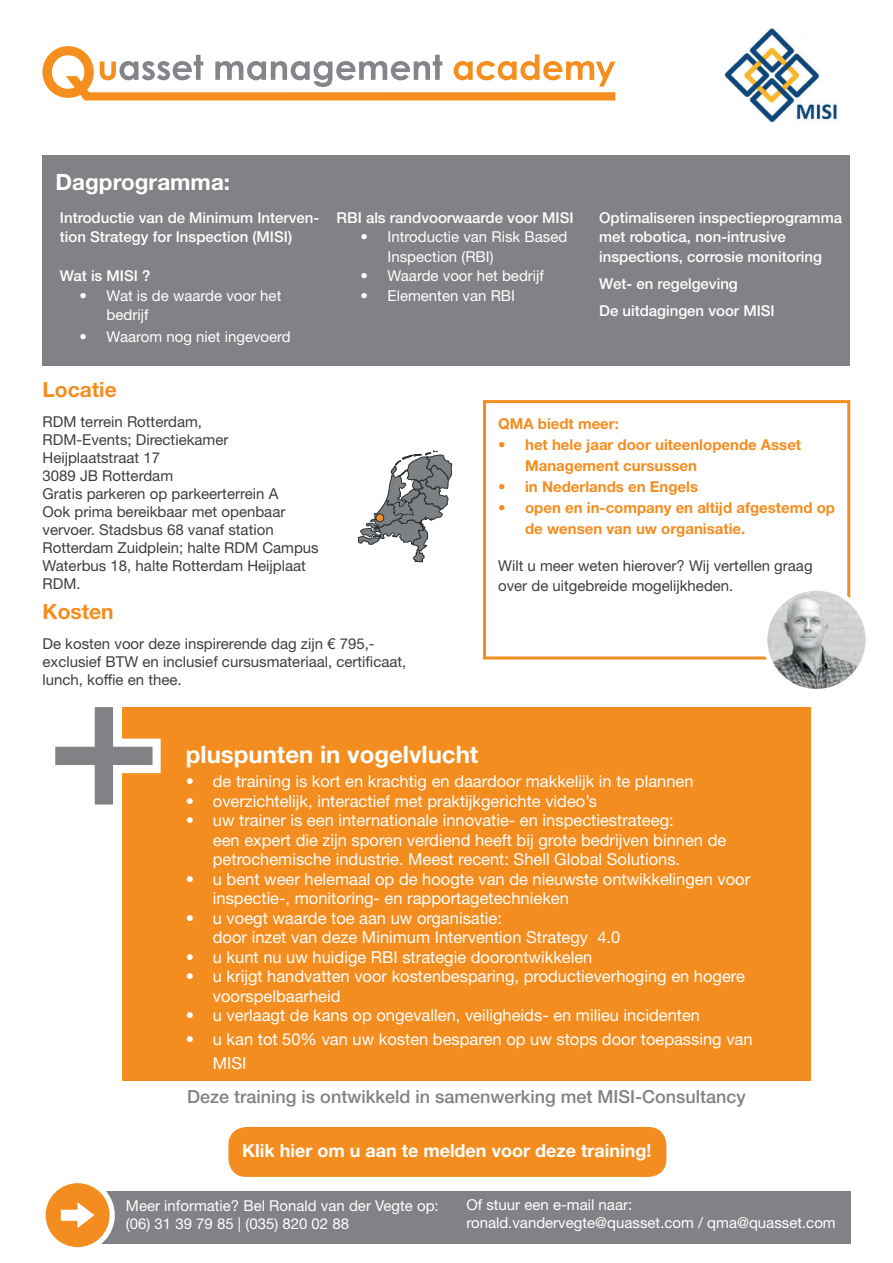
<style>
.page{position:relative;width:893px;height:1263px;background:#fff}
.page>*{position:absolute;margin:0;border:0;box-sizing:border-box;transform-origin:0 0}
.t1{font:700 24px "Helvetica Neue LT Std";color:#fff}
.t2{font:700 22.5px "Helvetica Neue LT Std";color:#fff}
.t3{font:700 21px "Helvetica Neue LT Std";color:#f48d1f}
.t4{font:500 18px "Helvetica Neue LT Std";color:#808285}
.t5{font:700 18px "Helvetica Neue LT Std";color:#fff}
.t6{font:16.5px/19.5px "Helvetica Neue LT Std";color:#fff}
.t7{font:15px/18px "Helvetica Neue LT Std";color:#3e3e3f}
.t8{font:15px/18px "Helvetica Neue LT Std";color:#fff}
.t9{font:500 15px/19.5px "Helvetica Neue LT Std";color:#fff}
.t10{font:700 15px/21px "Helvetica Neue LT Std";color:#f48d1f}
</style>
<div class="page">
<div style="left:122px;top:708px;width:689px;height:373px;background:#f48d1f"></div>
<svg style="left:55px;top:707px;width:110px;height:98px"></svg>
<div style="left:71px;top:1191px;width:779px;height:53px;background:#808285"></div>
<svg style="left:43px;top:1180px;width:69px;height:70px;background:#f59a3a"></svg>
<svg style="left:61px;top:1202px;width:33px;height:26px"></svg>
<div style="left:40px;top:1178px;width:75px;height:74px;border:5px solid #fff;border-radius:50%"></div>
<div style="left:43px;top:155px;width:807px;height:210px;background:#808285"></div>
<div style="left:483px;top:400px;width:367px;height:259px;background:#fff;border:3px solid #f48d1f"></div>
<img style="left:765px;top:588px;width:103px;height:103px;border-radius:51px">
<div style="left:763px;top:586px;width:107px;height:107px;border:4px solid #fff;border-radius:50%"></div>
<svg style="left:358px;top:451px;width:94px;height:111px"></svg>
<div style="left:376px;top:514px;width:8px;height:8px;background:#f49022;border-radius:50%"></div>
<div style="left:376px;top:514px;width:8px;height:8px;border:1px solid #292d2f;border-radius:50%"></div>
<svg style="left:43px;top:46px;width:572px;height:55px"></svg>
<img style="left:725px;top:28px;width:112px;height:95px">
<div style="left:228px;top:1127px;width:438px;height:50px;background:#f48d1f;border-radius:18px"></div>
<h2 class="t2" style="left:56px;top:168px;width:176px">Dagprogramma:</h2>
<p class="t9" style="left:60px;top:207px;width:261px">Introductie van de Minimum Interven&shy;tion Strategy for Inspection (MISI)</p>
<p class="t9" style="left:60px;top:266px;width:92px">Wat is MISI ?</p>
<p class="t8" style="left:107px;top:285px;width:176px;line-height:19.5px;text-indent:-27px">• Wat is de waarde voor het bedrijf</p>
<p class="t8" style="left:80px;top:327px;width:213px">• Waarom nog niet ingevoerd</p>
<p class="t3" style="left:43px;top:376px;width:76px">Locatie</p>
<p class="t7" style="left:43px;top:412px;width:278px">RDM terrein Rotterdam,<br>RDM-Events; Directiekamer<br>Heijplaatstraat 17<br>3089 JB Rotterdam<br>Gratis parkeren op parkeerterrein A<br>Ook prima bereikbaar met openbaar vervoer. Stadsbus 68 vanaf station<br>Rotterdam Zuidplein; halte RDM Campus<br>Waterbus 18, halte Rotterdam Heijplaat<br>RDM.</p>
<p class="t3" style="left:43px;top:599px;width:73px">Kosten</p>
<p class="t9" style="left:337px;top:207px;width:239px">RBI als randvoorwaarde voor MISI</p>
<p class="t8" style="left:388px;top:227px;width:181px;line-height:19.5px;text-indent:-27px">• Introductie van Risk Based<br>Inspection (RBI)</p>
<p class="t8" style="left:361px;top:267px;width:185px">• Waarde voor het bedrijf</p>
<p class="t8" style="left:361px;top:286px;width:156px">• Elementen van RBI</p>
<p class="t9" style="left:599px;top:207px;width:244px">Optimaliseren inspectieprogramma met robotica, non-intrusive inspections, corrosie monitoring</p>
<p class="t9" style="left:599px;top:270px;width:177px;line-height:27px">Wet- en regelgeving<br>De uitdagingen voor MISI</p>
<p class="t10" style="left:498px;top:412px;width:122px">QMA biedt meer:</p>
<p class="t10" style="left:525px;top:433px;width:278px;text-indent:-27px">• het hele jaar door uiteenlopende Asset<br>Management cursussen</p>
<p class="t10" style="left:498px;top:475px;width:202px">• in Nederlands en Engels</p>
<p class="t10" style="left:525px;top:496px;width:311px;text-indent:-27px">• open en in-company en altijd afgestemd op de wensen van uw organisatie.</p>
<p class="t7" style="left:498px;top:556px;width:316px;line-height:19.5px">Wilt u meer weten hierover? Wij vertellen graag over de uitgebreide mogelijkheden.</p>
<p class="t7" style="left:43px;top:634px;width:365px">De kosten voor deze inspirerende dag zijn € 795,- exclusief BTW en inclusief cursusmateriaal, certificaat, lunch, koffie en thee.</p>
<h1 class="t1" style="left:186px;top:739px;width:294px">pluspunten in vogelvlucht</h1>
<p class="t6" style="left:186px;top:771px;width:509px">• de training is kort en krachtig en daardoor makkelijk in te plannen</p>
<p class="t6" style="left:186px;top:791px;width:413px">• overzichtelijk, interactief met praktijkgerichte video’s</p>
<p class="t6" style="left:213px;top:810px;width:515px;text-indent:-27px">• uw trainer is een internationale innovatie- en inspectiestrateeg:<br>een expert die zijn sporen verdiend heeft bij grote bedrijven binnen de petrochemische industrie. Meest recent: Shell Global Solutions.</p>
<p class="t6" style="left:213px;top:869px;width:539px;text-indent:-27px">• u bent weer helemaal op de hoogte van de nieuwste ontwikkelingen voor inspectie-, monitoring- en rapportagetechnieken</p>
<p class="t6" style="left:213px;top:908px;width:409px;text-indent:-27px">• u voegt waarde toe aan uw organisatie:<br>door inzet van deze Minimum Intervention Strategy 4.0</p>
<p class="t6" style="left:186px;top:947px;width:408px">• u kunt nu uw huidige RBI strategie doorontwikkelen</p>
<p class="t6" style="left:213px;top:966px;width:534px;text-indent:-27px">• u krijgt handvatten voor kostenbesparing, productieverhoging en hogere voorspelbaarheid</p>
<p class="t6" style="left:186px;top:1005px;width:516px">• u verlaagt de kans op ongevallen, veiligheids- en milieu incidenten</p>
<p class="t6" style="left:213px;top:1027px;width:541px;line-height:24px;text-indent:-27px">• u kan tot 50% van uw kosten besparen op uw stops door toepassing van<br>MISI</p>
<p class="t4" style="left:187px;top:1086px;width:560px">Deze training is ontwikkeld in samenwerking met MISI-Consultancy</p>
<p class="t5" style="left:242px;top:1139px;width:411px">Klik hier om u aan te melden voor deze training!</p>
<p class="t8" style="left:126px;top:1197px;width:314px">Meer informatie? Bel Ronald van der Vegte op: (06) 31 39 79 85 | (035) 820 02 88</p>
<p class="t8" style="left:466px;top:1196px;width:371px">Of stuur een e-mail naar: ronald.vandervegte@quasset.com / qma@quasset.com</p>
</div>
